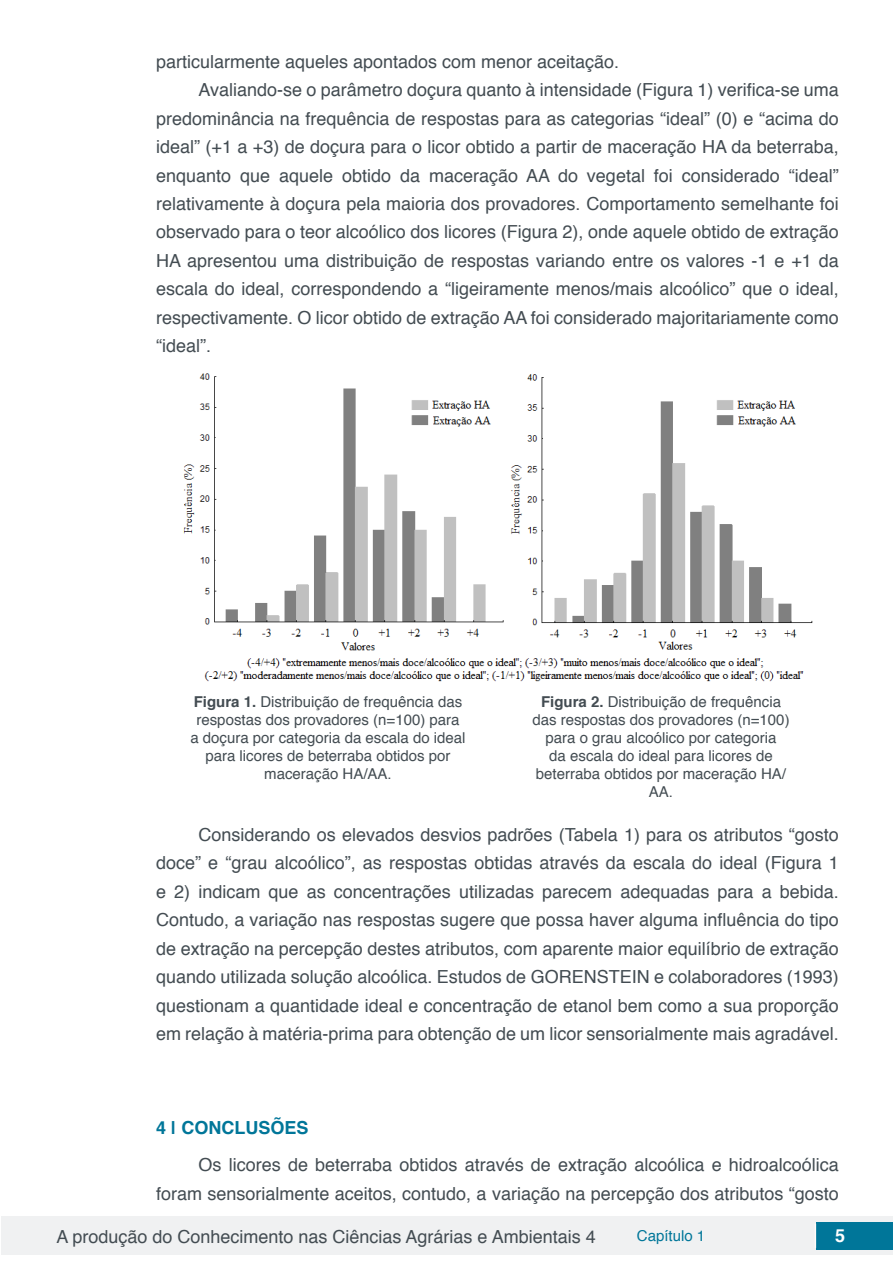
<style>
.page{position:relative;width:893px;height:1263px;background:#fff}
.page>*{position:absolute;margin:0;border:0;box-sizing:border-box;transform-origin:0 0}
.t1{font:18px/28.5px "Helvetica";color:#434c52;text-align:justify}
.t2{font:700 18px "Helvetica";color:#007699}
.t3{font:700 18px "Helvetica";color:#fff}
.t4{font:15px/18px "Helvetica";color:#434c52;text-align:center}
.t5{font:15px "Helvetica";color:#007699}
.s1{font-weight:700}
</style>
<div class="page">
<div style="left:1px;top:1216px;width:891px;height:38px;background:#f0f1f2"></div>
<div style="left:816px;top:1222px;width:77px;height:27px;background:#007699"></div>
<svg style="left:815px;top:1224px;width:1px;height:24px"></svg>
<img style="left:183px;top:373px;width:630px;height:309px">
<p class="t1" style="left:156px;top:47px;width:465px">particularmente aqueles apontados com menor aceitação.</p>
<p class="t1" style="left:199px;top:76px;width:642px">Avaliando-se o parâmetro doçura quanto à intensidade (Figura 1) verifica-se uma</p>
<p class="t1" style="left:156px;top:104px;width:684px">predominância na frequência de respostas para as categorias “ideal” (0) e “acima do</p>
<p class="t1" style="left:156px;top:133px;width:684px">ideal” (+1 a +3) de doçura para o licor obtido a partir de maceração HA da beterraba,</p>
<p class="t1" style="left:156px;top:161px;width:684px">enquanto que aquele obtido da maceração AA do vegetal foi considerado “ideal”</p>
<p class="t1" style="left:156px;top:190px;width:684px">relativamente à doçura pela maioria dos provadores. Comportamento semelhante foi</p>
<p class="t1" style="left:156px;top:218px;width:684px">observado para o teor alcoólico dos licores (Figura 2), onde aquele obtido de extração</p>
<p class="t1" style="left:156px;top:247px;width:684px">HA apresentou uma distribuição de respostas variando entre os valores -1 e +1 da</p>
<p class="t1" style="left:156px;top:275px;width:684px">escala do ideal, correspondendo a “ligeiramente menos/mais alcoólico” que o ideal,</p>
<p class="t1" style="left:156px;top:304px;width:684px">respectivamente. O licor obtido de extração AA foi considerado majoritariamente como</p>
<p class="t1" style="left:156px;top:332px;width:57px">“ideal”.</p>
<p class="t4" style="left:190px;top:694px;width:277px"><span class="s1">Figura 1.</span> Distribuição de frequência das respostas dos provadores (n=100) para<br>a doçura por categoria da escala do ideal para licores de beterraba obtidos por maceração HA/AA.</p>
<p class="t4" style="left:532px;top:694px;width:259px"><span class="s1">Figura 2.</span> Distribuição de frequência das respostas dos provadores (n=100) para o grau alcoólico por categoria<br>da escala do ideal para licores de beterraba obtidos por maceração HA/<br>AA.</p>
<p class="t1" style="left:156px;top:821px;width:684px;text-indent:43px">Considerando os elevados desvios padrões (Tabela 1) para os atributos “gosto doce” e “grau alcoólico”, as respostas obtidas através da escala do ideal (Figura 1 e 2) indicam que as concentrações utilizadas parecem adequadas para a bebida.<br>Contudo, a variação nas respostas sugere que possa haver alguma influência do tipo de extração na percepção destes atributos, com aparente maior equilíbrio de extração quando utilizada solução alcoólica. Estudos de GORENSTEIN e colaboradores (1993) questionam a quantidade ideal e concentração de etanol bem como a sua proporção em relação à matéria-prima para obtenção de um licor sensorialmente mais agradável.</p>
<p class="t2" style="left:156px;top:1113px;width:154px">4 | CONCLUSÕES</p>
<p class="t1" style="left:156px;top:1151px;width:684px;text-align:right">Os licores de beterraba obtidos através de extração alcoólica e hidroalcoólica foram sensorialmente aceitos, contudo, a variação na percepção dos atributos “gosto</p>
<p class="t1" style="left:56px;top:1223px;width:541px">A produção do Conhecimento nas Ciências Agrárias e Ambientais 4</p>
<p class="t5" style="left:637px;top:1224px;width:70px">Capítulo 1</p>
<p class="t3" style="left:835px;top:1221px;width:12px">5</p>
</div>
